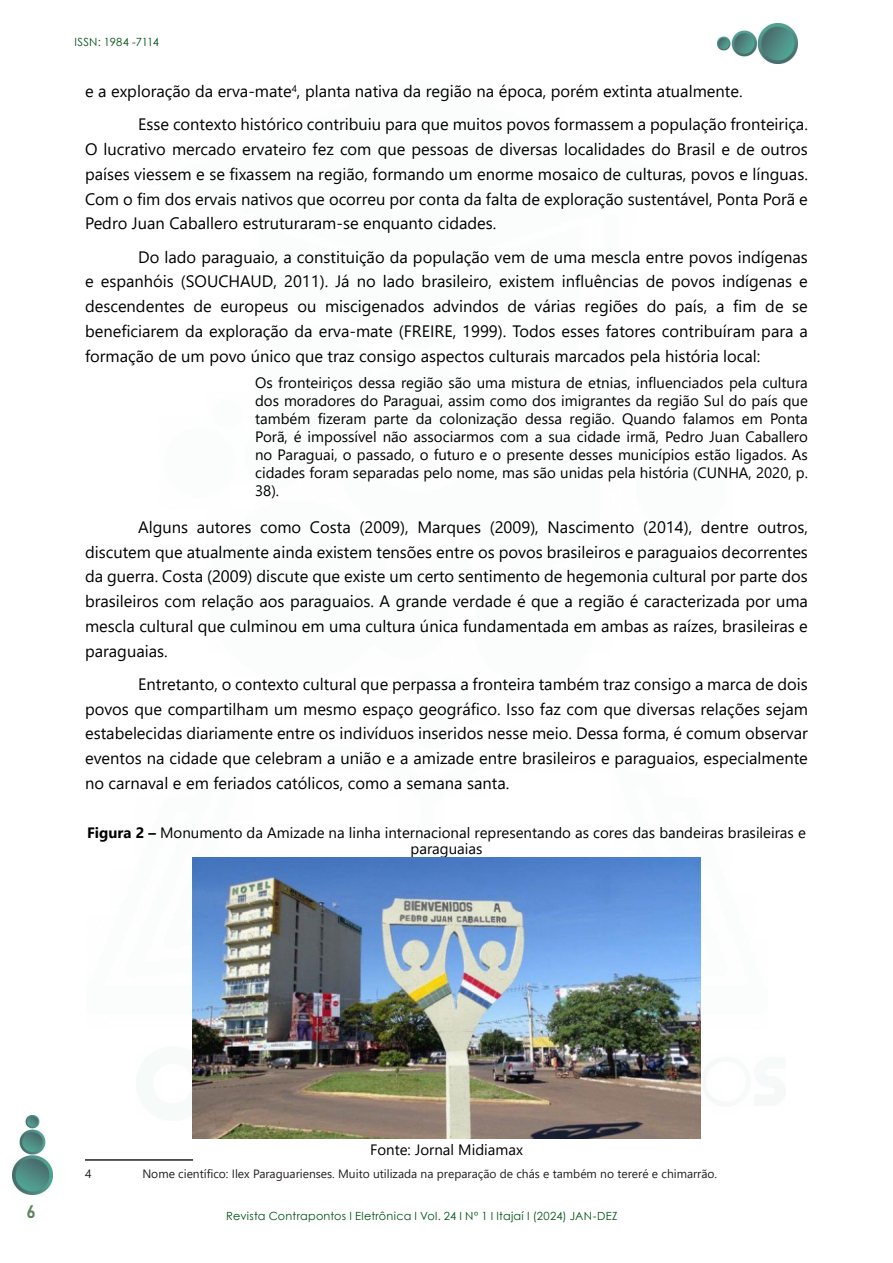
<style>
.page{position:relative;width:893px;height:1263px;background:#fff}
.page>*{position:absolute;margin:0;border:0;box-sizing:border-box;transform-origin:0 0}
.t1{font:18px "Bahnschrift";color:#59865a}
.t2{font:16.5px/24.8px "Segoe UI";color:#000;text-align:justify}
.t3{font:15px/18px "Segoe UI";color:#000;text-align:justify}
.t4{font:12px "Segoe UI";color:#231f20}
.t5{font:11.25px "Century Gothic";letter-spacing:.02em;color:#005016}
.s1{font-weight:700}
</style>
<div class="page">
<img style="left:13px;top:1115px;width:39px;height:80px">
<img style="left:717px;top:23px;width:80px;height:40px">
<img style="left:192px;top:858px;width:509px;height:281px">
<hr style="left:85px;top:1159px;width:108px;height:2px;background:#231f20">
<p class="t5" style="left:74px;top:34px;width:86px">ISSN: 1984 -7114</p>
<p class="t2" style="left:85px;top:77px;width:659px">e a exploração da erva-mate<sup>4</sup>, planta nativa da região na época, porém extinta atualmente.</p>
<p class="t2" style="left:85px;top:111px;width:724px;text-indent:53px">Esse contexto histórico contribuiu para que muitos povos formassem a população fronteiriça.<br>O lucrativo mercado ervateiro fez com que pessoas de diversas localidades do Brasil e de outros países viessem e se fixassem na região, formando um enorme mosaico de culturas, povos e línguas.<br>Com o fim dos ervais nativos que ocorreu por conta da falta de exploração sustentável, Ponta Porã e Pedro Juan Caballero estruturaram-se enquanto cidades.</p>
<p class="t2" style="left:85px;top:243px;width:724px;text-indent:53px">Do lado paraguaio, a constituição da população vem de uma mescla entre povos indígenas e espanhóis (SOUCHAUD, 2011). Já no lado brasileiro, existem influências de povos indígenas e descendentes de europeus ou miscigenados advindos de várias regiões do país, a fim de se beneficiarem da exploração da erva-mate (FREIRE, 1999). Todos esses fatores contribuíram para a formação de um povo único que traz consigo aspectos culturais marcados pela história local:</p>
<p class="t3" style="left:255px;top:372px;width:554px">Os fronteiriços dessa região são uma mistura de etnias, influenciados pela cultura dos moradores do Paraguai, assim como dos imigrantes da região Sul do país que também fizeram parte da colonização dessa região. Quando falamos em Ponta Porã, é impossível não associarmos com a sua cidade irmã, Pedro Juan Caballero no Paraguai, o passado, o futuro e o presente desses municípios estão ligados. As cidades foram separadas pelo nome, mas são unidas pela história (CUNHA, 2020, p.<br>38).</p>
<p class="t2" style="left:85px;top:513px;width:724px;text-indent:53px">Alguns autores como Costa (2009), Marques (2009), Nascimento (2014), dentre outros, discutem que atualmente ainda existem tensões entre os povos brasileiros e paraguaios decorrentes da guerra. Costa (2009) discute que existe um certo sentimento de hegemonia cultural por parte dos brasileiros com relação aos paraguaios. A grande verdade é que a região é caracterizada por uma mescla cultural que culminou em uma cultura única fundamentada em ambas as raízes, brasileiras e paraguaias.</p>
<p class="t2" style="left:85px;top:670px;width:724px;text-indent:53px">Entretanto, o contexto cultural que perpassa a fronteira também traz consigo a marca de dois povos que compartilham um mesmo espaço geográfico. Isso faz com que diversas relações sejam estabelecidas diariamente entre os indivíduos inseridos nesse meio. Dessa forma, é comum observar eventos na cidade que celebram a união e a amizade entre brasileiros e paraguaios, especialmente no carnaval e em feriados católicos, como a semana santa.</p>
<p class="t3" style="left:87px;top:823px;width:720px;line-height:16px;text-align:center"><span class="s1">Figura 2 –</span> Monumento da Amizade na linha internacional representando as cores das bandeiras brasileiras e paraguaias</p>
<p class="t1" style="left:27px;top:1198px;width:11px">6</p>
<p class="t3" style="left:370px;top:1139px;width:154px">Fonte: Jornal Midiamax</p>
<p class="t4" style="left:85px;top:1162px;width:8px">4</p>
<p class="t4" style="left:142px;top:1162px;width:576px">Nome científico: Ilex Paraguarienses. Muito utilizada na preparação de chás e também no tereré e chimarrão.</p>
<p class="t5" style="left:226px;top:1208px;width:393px">Revista Contrapontos I Eletrônica I Vol. 24 I Nº 1 I Itajaí I (2024) JAN-DEZ</p>
</div>
